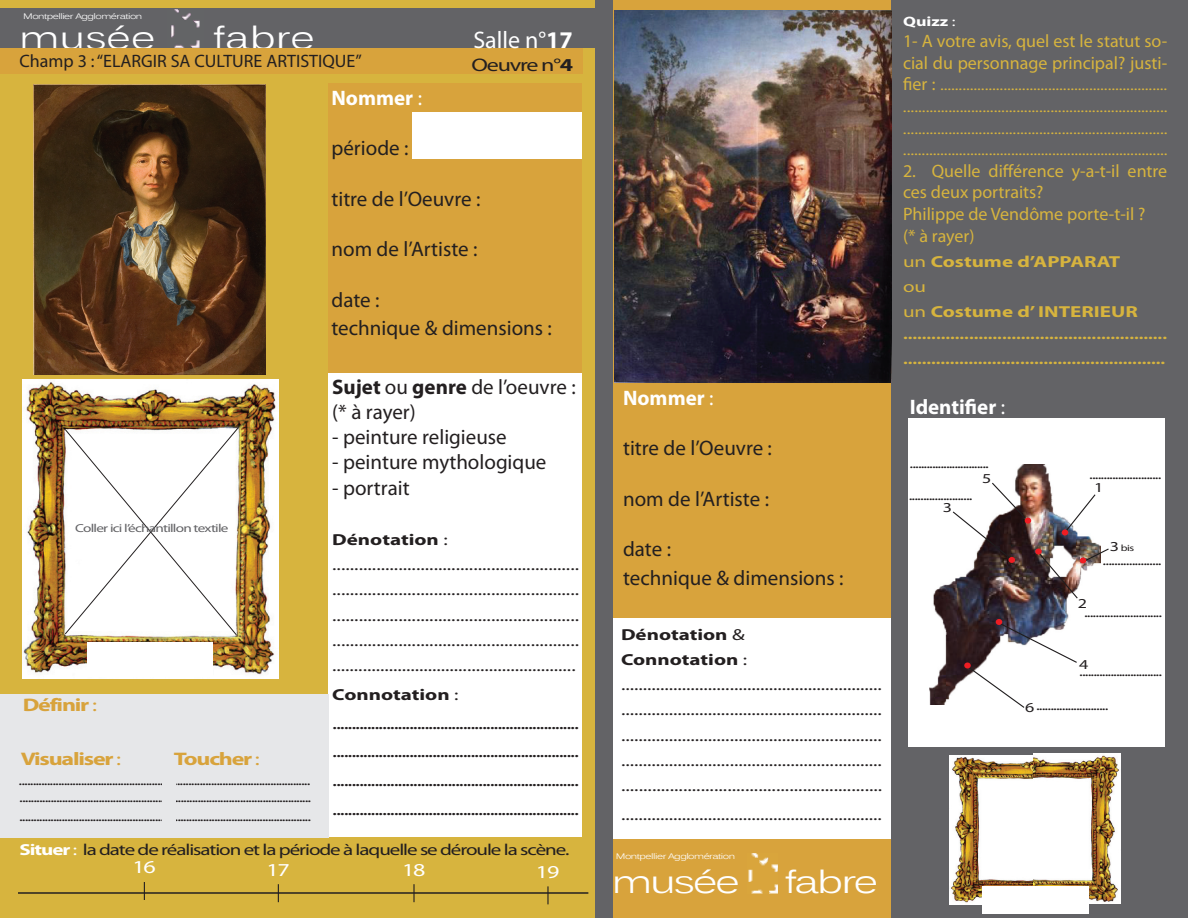
<style>
.page{position:relative;width:1188px;height:918px;background:#fff}
.page>*{position:absolute;margin:0;border:0;box-sizing:border-box;transform-origin:0 0}
.t1{font:31.95px "Kalinga";letter-spacing:-.025em;color:#fff;scale:1.32 1}
.t2{font:24px "Myriad Pro";color:#fff}
.t3{font:21px/28.8px "Myriad Pro";color:#231f20}
.t4{font:700 21px "Myriad Pro";color:#fff}
.t5{font:18.3px/28.8px "Myriad Pro";letter-spacing:-.05em;color:#231f20;text-align:justify;scale:1.32 1}
.t6{font:700 18.3px "Myriad Pro";letter-spacing:-.05em;color:#d8a33c;scale:1.32 1}
.t7{font:18.3px "Myriad Pro";letter-spacing:-.05em;color:#fff;scale:1.32 1}
.t8{font:18px/21.6px "Myriad Pro";color:#d7b43e}
.t9{font:18px "Myriad Pro";color:#231f20}
.t10{font:15.9px/25.2px "Myriad Pro";letter-spacing:-.05em;color:#231f20;scale:1.32 1}
.t11{font:700 15.9px/25.2px "Myriad Pro";color:#d7b43e;scale:1.32 1}
.t12{font:700 15.9px "Myriad Pro";color:#231f20;scale:1.32 1}
.t13{font:13.65px/16.8px "Myriad Pro";color:#231f20;scale:1.32 1}
.t14{font:13.65px/21.6px "Myriad Pro";color:#d7b43e;text-align:justify;scale:1.32 1}
.t15{font:700 13.65px/25.2px "Myriad Pro";color:#d7b43e;scale:1.32 1}
.t16{font:700 13.65px "Myriad Pro";color:#fff;scale:1.32 1}
.t17{font:11.55px "Myriad Pro";letter-spacing:-.05em;color:#636366;scale:1.32 1}
.t18{font:9.15px "Myriad Pro";color:#231f20;scale:1.32 1}
.t19{font:7.95px "Kalinga";letter-spacing:-.05em;color:#fff;scale:1.32 1}
.s1{font-weight:700}
.s2{font-weight:400}
.s3{font-weight:700;color:#fff}
.s4{color:#fff}
.s5{font-size:18px}
.s6{font-size:13.65px}
</style>
<div class="page">
<div style="left:0;top:0;width:596px;height:918px;background:#d7b43e"></div>
<div style="left:0;top:8px;width:596px;height:40px;background:#636366"></div>
<div style="left:328px;top:83px;width:254px;height:295px;background:#d8a33c"></div>
<div style="left:0;top:48px;width:582px;height:26px;background:#d8a33c"></div>
<hr style="left:18px;top:892px;width:570px;height:2px;background:#231f20">
<svg style="left:144px;top:882px;width:1px;height:18px"></svg>
<div style="left:595px;top:0;width:593px;height:918px;background:#636366"></div>
<img style="left:22px;top:380px;width:257px;height:299px">
<div style="left:88px;top:642px;width:125px;height:35px;background:#fff"></div>
<div style="left:65px;top:427px;width:174px;height:209px;background:#fff"></div>
<div style="left:614px;top:0;width:277px;height:918px;background:#d8a33c"></div>
<svg style="left:278px;top:884px;width:1px;height:18px"></svg>
<svg style="left:413px;top:884px;width:2px;height:18px"></svg>
<svg style="left:547px;top:886px;width:2px;height:18px"></svg>
<div style="left:328px;top:374px;width:254px;height:463px;background:#fff"></div>
<div style="left:614px;top:618px;width:277px;height:220px;background:#fff"></div>
<img style="left:950px;top:755px;width:84px;height:150px">
<img style="left:1034px;top:754px;width:86px;height:150px">
<img style="left:171px;top:9px;width:29px;height:39px">
<img style="left:748px;top:853px;width:30px;height:40px">
<div style="left:908px;top:419px;width:257px;height:328px;background:#fff"></div>
<img style="left:929px;top:465px;width:171px;height:239px">
<svg style="left:1062px;top:490px;width:37px;height:46px"></svg>
<svg style="left:966px;top:619px;width:112px;height:89px"></svg>
<div style="left:964px;top:663px;width:7px;height:6px;background:#ee1d23;border-radius:50%"></div>
<svg style="left:952px;top:482px;width:79px;height:81px"></svg>
<div style="left:1035px;top:549px;width:7px;height:6px;background:#ee1d23;border-radius:50%"></div>
<img style="left:1038px;top:547px;width:71px;height:53px">
<div style="left:0;top:694px;width:328px;height:144px;background:#e6e7e9"></div>
<div style="left:982px;top:886px;width:107px;height:28px;background:#fff"></div>
<div style="left:413px;top:112px;width:169px;height:47px;background:#fff"></div>
<img style="left:614px;top:11px;width:277px;height:371px">
<img style="left:34px;top:85px;width:232px;height:289px">
<p class="t19" style="left:23px;top:11px;width:92px">Montpellier Agglomération</p>
<h1 class="t1" style="left:20px;top:18px;width:105px">musée</h1>
<h1 class="t1" style="left:213px;top:18px;width:79px">fabre</h1>
<p class="t9" style="left:20px;top:50px;width:344px">Champ 3 : “ELARGIR SA CULTURE ARTISTIQUE”</p>
<h2 class="t2" style="left:473px;top:25px;width:101px">Salle n°<span class="s1">17</span></h2>
<p class="t5" style="left:471px;top:50px;width:78px">Oeuvre n°<span class="s1">4</span></p>
<p class="t17" style="left:75px;top:521px;width:118px">Coller ici l’échantillon textile</p>
<p class="t6" style="left:23px;top:693px;width:58px">Définir <span class="s2">:</span></p>
<p class="t6" style="left:21px;top:746px;width:78px">Visualiser <span class="s2">:</span></p>
<p class="t6" style="left:174px;top:746px;width:67px">Toucher <span class="s2">:</span></p>
<p class="t13" style="left:19px;top:772px;width:223px">....................................................................................................... .......................................................................................................</p>
<p class="t13" style="left:19px;top:808px;width:223px">.......................................................................................................</p>
<h3 class="t4" style="left:332px;top:84px;width:92px">Nommer <span class="s2">:</span></h3>
<h3 class="t3" style="left:332px;top:134px;width:79px">période :</h3>
<h3 class="t3" style="left:332px;top:184px;width:150px">titre de l’Oeuvre :</h3>
<h3 class="t3" style="left:332px;top:234px;width:147px">nom de l’Artiste :</h3>
<h3 class="t3" style="left:332px;top:285px;width:222px">date :<br>technique &amp; dimensions :</h3>
<h3 class="t3" style="left:332px;top:374px;width:245px;line-height:25.2px"><span class="s1">Sujet</span> ou <span class="s1">genre</span> de l’oeuvre : (* à rayer)</h3>
<h3 class="t3" style="left:332px;top:422px;width:176px">- peinture religieuse</h3>
<h3 class="t3" style="left:332px;top:448px;width:216px">- peinture mythologique</h3>
<h3 class="t3" style="left:332px;top:473px;width:79px">- portrait</h3>
<p class="t10" style="left:332px;top:527px;width:189px"><span class="s1">Dénotation</span> : ........................................................ ........................................................ ........................................................ ........................................................ ........................................................</p>
<p class="t12" style="left:332px;top:684px;width:97px">Connotation <span class="s2">:</span></p>
<p class="t5" style="left:332px;top:708px;width:189px">................................................................ ................................................................ ................................................................ ................................................................</p>
<p class="t10" style="left:20px;top:837px;width:418px"><span class="s3">Situer</span> <span class="s4">:</span> la date de réalisation et la période à laquelle se déroule la scène.</p>
<p class="t7" style="left:132px;top:856px;width:19px">16</p>
<p class="t7" style="left:266px;top:858px;width:19px">17</p>
<p class="t7" style="left:402px;top:858px;width:19px">18</p>
<p class="t7" style="left:536px;top:860px;width:19px">19</p>
<h3 class="t4" style="left:623px;top:384px;width:92px">Nommer <span class="s2">:</span></h3>
<h3 class="t3" style="left:623px;top:434px;width:150px">titre de l’Oeuvre :</h3>
<h3 class="t3" style="left:623px;top:484px;width:147px">nom de l’Artiste :</h3>
<h3 class="t3" style="left:623px;top:534px;width:222px">date :<br>technique &amp; dimensions :</h3>
<p class="t10" style="left:621px;top:622px;width:199px"><span class="s1">Dénotation</span> &amp;<br><span class="s1">Connotation</span> : ............................................................ ............................................................ ............................................................ ............................................................ ...........................................................</p>
<p class="t10" style="left:621px;top:802px;width:199px">............................................................</p>
<p class="t19" style="left:616px;top:851px;width:92px">Montpellier Agglomération</p>
<h1 class="t1" style="left:612px;top:861px;width:98px">musée</h1>
<h1 class="t1" style="left:784px;top:861px;width:73px">fabre</h1>
<p class="t16" style="left:903px;top:12px;width:41px">Quizz <span class="s2">:</span></p>
<p class="t8" style="left:903px;top:30px;width:266px">1- A votre avis, quel est le statut so&shy;cial du personnage principal? justi-</p>
<p class="t14" style="left:903px;top:75px;width:202px"><span class="s5">fier :</span> ............................................................. ...................................................................... ...................................................................... .......................................................................</p>
<p class="t8" style="left:903px;top:160px;width:266px">2. Quelle différence y-a-t-il entre ces deux portraits?<br>Philippe de Vendôme porte-t-il ?<br>(* à rayer)</p>
<p class="t11" style="left:903px;top:248px;width:179px"><span class="s2">un</span> Costume d’APPARAT <span class="s2">ou<br>un</span> Costume d’ INTERIEUR</p>
<p class="t15" style="left:903px;top:321px;width:202px">........................................................ ........................................................</p>
<h3 class="t4" style="left:910px;top:394px;width:97px">Identifier <span class="s2">:</span></h3>
<p class="t13" style="left:910px;top:455px;width:62px">............................</p>
<p class="t13" style="left:909px;top:487px;width:50px">......................</p>
<p class="t13" style="left:943px;top:499px;width:8px">3</p>
<p class="t13" style="left:982px;top:470px;width:8px">5</p>
<p class="t13" style="left:1089px;top:466px;width:56px">.........................</p>
<p class="t13" style="left:1094px;top:479px;width:8px">1</p>
<p class="t18" style="left:1110px;top:542px;width:20px"><span class="s6">3</span> bis</p>
<p class="t13" style="left:1078px;top:595px;width:8px">2</p>
<p class="t13" style="left:1103px;top:552px;width:46px">....................</p>
<p class="t13" style="left:1084px;top:604px;width:61px">...........................</p>
<p class="t13" style="left:1079px;top:655px;width:8px">4</p>
<p class="t13" style="left:1079px;top:663px;width:64px">.............................</p>
<p class="t13" style="left:1036px;top:696px;width:56px">.........................</p>
<p class="t13" style="left:1025px;top:698px;width:8px">6</p>
</div>
